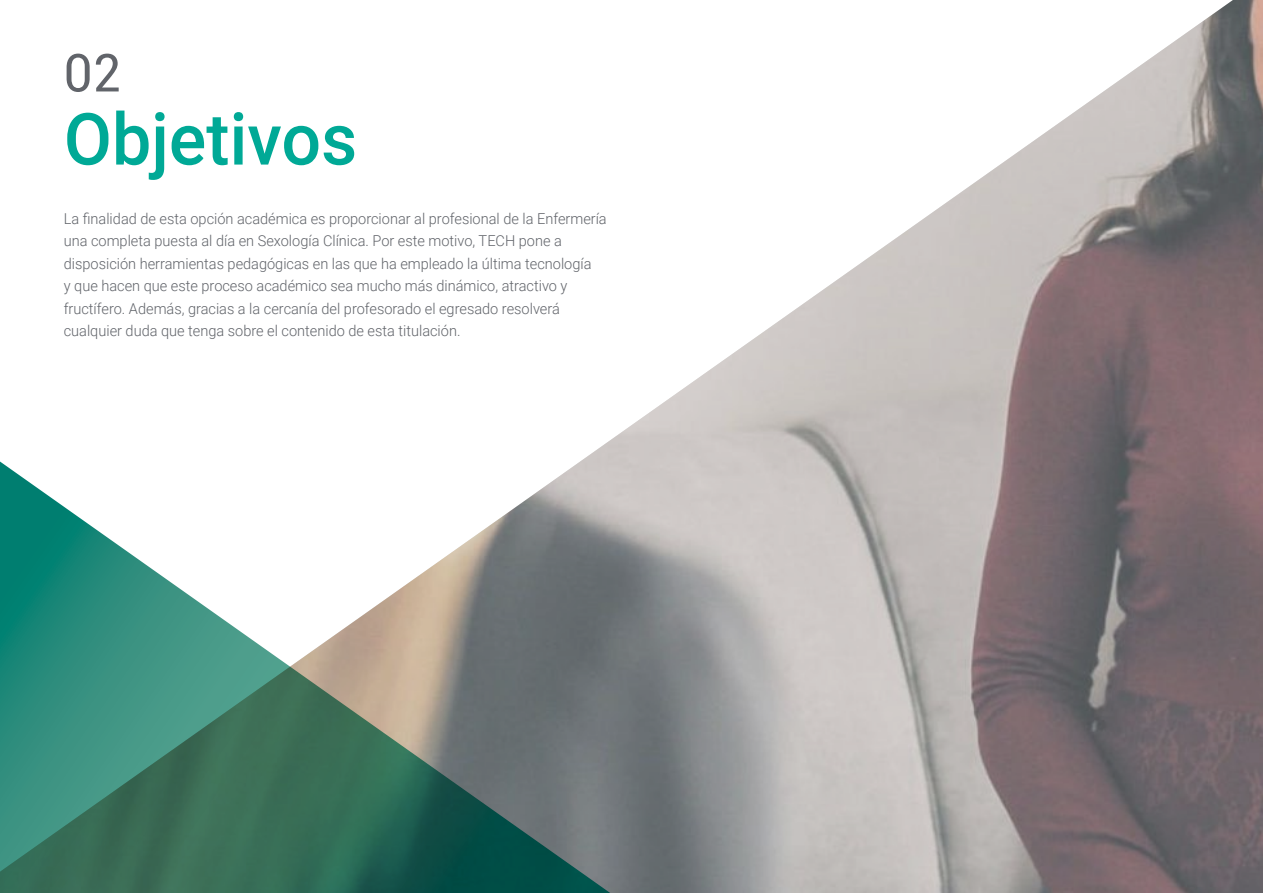
<style>
.page{position:relative;width:1263px;height:893px;background:#fff}
.page>*{position:absolute;margin:0;border:0;box-sizing:border-box;transform-origin:0 0}
.t1{font:500 72px "Roboto";color:#00a996}
.t2{font:52.5px "Roboto";color:#61646a}
.t3{font:300 15px/22.5px "Roboto";color:#61646a}
</style>
<div class="page">
<img style="left:602px;top:0;width:661px;height:893px">
<svg style="left:0;top:446px;width:640px;height:447px"></svg>
<h2 class="t2" style="left:64px;top:36px;width:59px">02</h2>
<h1 class="t1" style="left:64px;top:89px;width:295px">Objetivos</h1>
<p class="t3" style="left:64px;top:207px;width:544px">La finalidad de esta opción académica es proporcionar al profesional de la Enfermería una completa puesta al día en Sexología Clínica. Por este motivo, TECH pone a disposición herramientas pedagógicas en las que ha empleado la última tecnología<br>y que hacen que este proceso académico sea mucho más dinámico, atractivo y fructífero. Además, gracias a la cercanía del profesorado el egresado resolverá cualquier duda que tenga sobre el contenido de esta titulación.</p>
</div>
